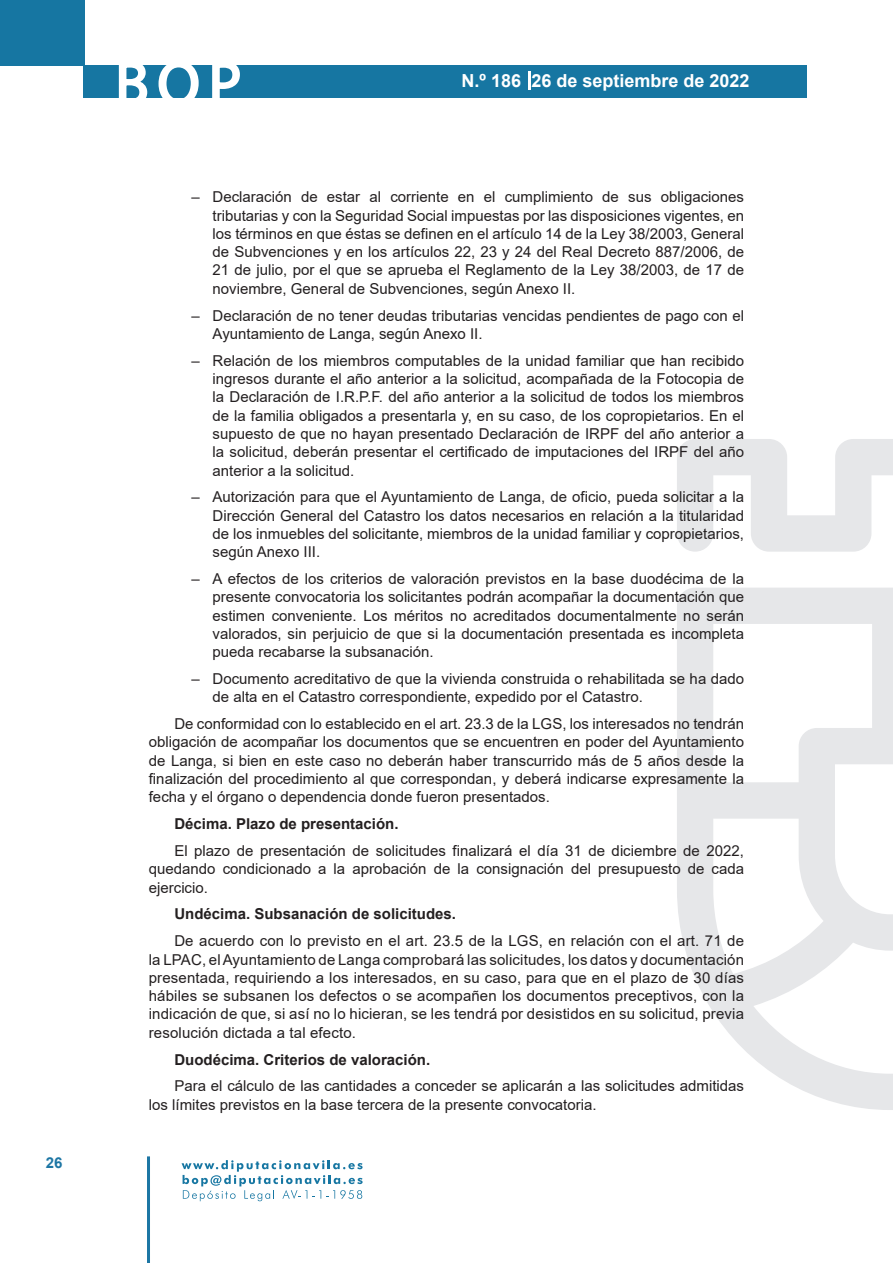
<style>
.page{position:relative;width:893px;height:1263px;background:#fff}
.page>*{position:absolute;margin:0;border:0;box-sizing:border-box;transform-origin:0 0}
.t1{font:500 61.5px "Avant Garde";color:#fff}
.t2{font:700 18px "Arial";color:#fff}
.t3{font:15px/18.3px "Arial";color:#231f20;text-align:justify}
.t4{font:700 15px "Arial";color:#231f20}
.t5{font:700 15px "Arial";color:#1d76a4}
</style>
<div class="page">
<div style="left:0;top:0;width:85px;height:65px;background:#1676a2"></div>
<div style="left:84px;top:65px;width:723px;height:33px;background:#1676a2"></div>
<svg style="left:118px;top:65px;width:30px;height:33px"></svg>
<svg style="left:158px;top:65px;width:41px;height:33px"></svg>
<svg style="left:212px;top:65px;width:28px;height:33px"></svg>
<svg style="left:182px;top:1160px;width:181px;height:41px"></svg>
<hr style="left:147px;top:1156px;width:3px;height:107px;background:#1d76a4">
<svg style="left:529px;top:71px;width:2px;height:19px"></svg>
<svg style="left:677px;top:439px;width:216px;height:671px"></svg>
<p class="t5" style="left:46px;top:1152px;width:18px">26</p>
<h1 class="t1" style="left:115px;top:46px;width:128px">BOP</h1>
<p class="t2" style="left:462px;top:68px;width:289px">N.º 186 26 de septiembre de 2022</p>
<p class="t3" style="left:213px;top:188px;width:533px;text-indent:-21px">– Declaración de estar al corriente en el cumplimiento de sus obligaciones tributarias y con la Seguridad Social impuestas por las disposiciones vigentes, en los términos en que éstas se definen en el artículo 14 de la Ley 38/2003, General de Subvenciones y en los artículos 22, 23 y 24 del Real Decreto 887/2006, de 21 de julio, por el que se aprueba el Reglamento de la Ley 38/2003, de 17 de noviembre, General de Subvenciones, según Anexo II.</p>
<p class="t3" style="left:213px;top:306px;width:533px;text-indent:-21px">– Declaración de no tener deudas tributarias vencidas pendientes de pago con el<br>Ayuntamiento de Langa, según Anexo II.</p>
<p class="t3" style="left:213px;top:351px;width:533px;text-indent:-21px">– Relación de los miembros computables de la unidad familiar que han recibido ingresos durante el año anterior a la solicitud, acompañada de la Fotocopia de la Declaración de I.R.P.F. del año anterior a la solicitud de todos los miembros de la familia obligados a presentarla y, en su caso, de los copropietarios. En el supuesto de que no hayan presentado Declaración de IRPF del año anterior a la solicitud, deberán presentar el certificado de imputaciones del IRPF del año anterior a la solicitud.</p>
<p class="t3" style="left:213px;top:488px;width:533px;text-indent:-21px">– Autorización para que el Ayuntamiento de Langa, de oficio, pueda solicitar a la Dirección General del Catastro los datos necesarios en relación a la titularidad de los inmuebles del solicitante, miembros de la unidad familiar y copropietarios, según Anexo III.</p>
<p class="t3" style="left:213px;top:569px;width:533px;text-indent:-21px">– A efectos de los criterios de valoración previstos en la base duodécima de la presente convocatoria los solicitantes podrán acompañar la documentación que estimen conveniente. Los méritos no acreditados documentalmente no serán valorados, sin perjuicio de que si la documentación presentada es incompleta pueda recabarse la subsanación.</p>
<p class="t3" style="left:213px;top:669px;width:533px;text-indent:-21px">– Documento acreditativo de que la vivienda construida o rehabilitada se ha dado de alta en el Catastro correspondiente, expedido por el Catastro.</p>
<p class="t3" style="left:149px;top:715px;width:597px;text-indent:26px">De conformidad con lo establecido en el art. 23.3 de la LGS, los interesados no tendrán obligación de acompañar los documentos que se encuentren en poder del Ayuntamiento de Langa, si bien en este caso no deberán haber transcurrido más de 5 años desde la finalización del procedimiento al que correspondan, y deberá indicarse expresamente la fecha y el órgano o dependencia donde fueron presentados.</p>
<p class="t4" style="left:174px;top:813px;width:226px">Décima. Plazo de presentación.</p>
<p class="t3" style="left:149px;top:841px;width:597px;text-indent:26px">El plazo de presentación de solicitudes finalizará el día 31 de diciembre de 2022, quedando condicionado a la aprobación de la consignación del presupuesto de cada ejercicio.</p>
<p class="t4" style="left:174px;top:903px;width:283px">Undécima. Subsanación de solicitudes.</p>
<p class="t3" style="left:149px;top:932px;width:597px;text-indent:26px">De acuerdo con lo previsto en el art. 23.5 de la LGS, en relación con el art. 71 de la LPAC, el Ayuntamiento de Langa comprobará las solicitudes, los datos y documentación presentada, requiriendo a los interesados, en su caso, para que en el plazo de 30 días hábiles se subsanen los defectos o se acompañen los documentos preceptivos, con la indicación de que, si así no lo hicieran, se les tendrá por desistidos en su solicitud, previa resolución dictada a tal efecto.</p>
<p class="t4" style="left:174px;top:1049px;width:257px">Duodécima. Criterios de valoración.</p>
<p class="t3" style="left:149px;top:1077px;width:597px;text-indent:26px">Para el cálculo de las cantidades a conceder se aplicarán a las solicitudes admitidas los límites previstos en la base tercera de la presente convocatoria.</p>
</div>
